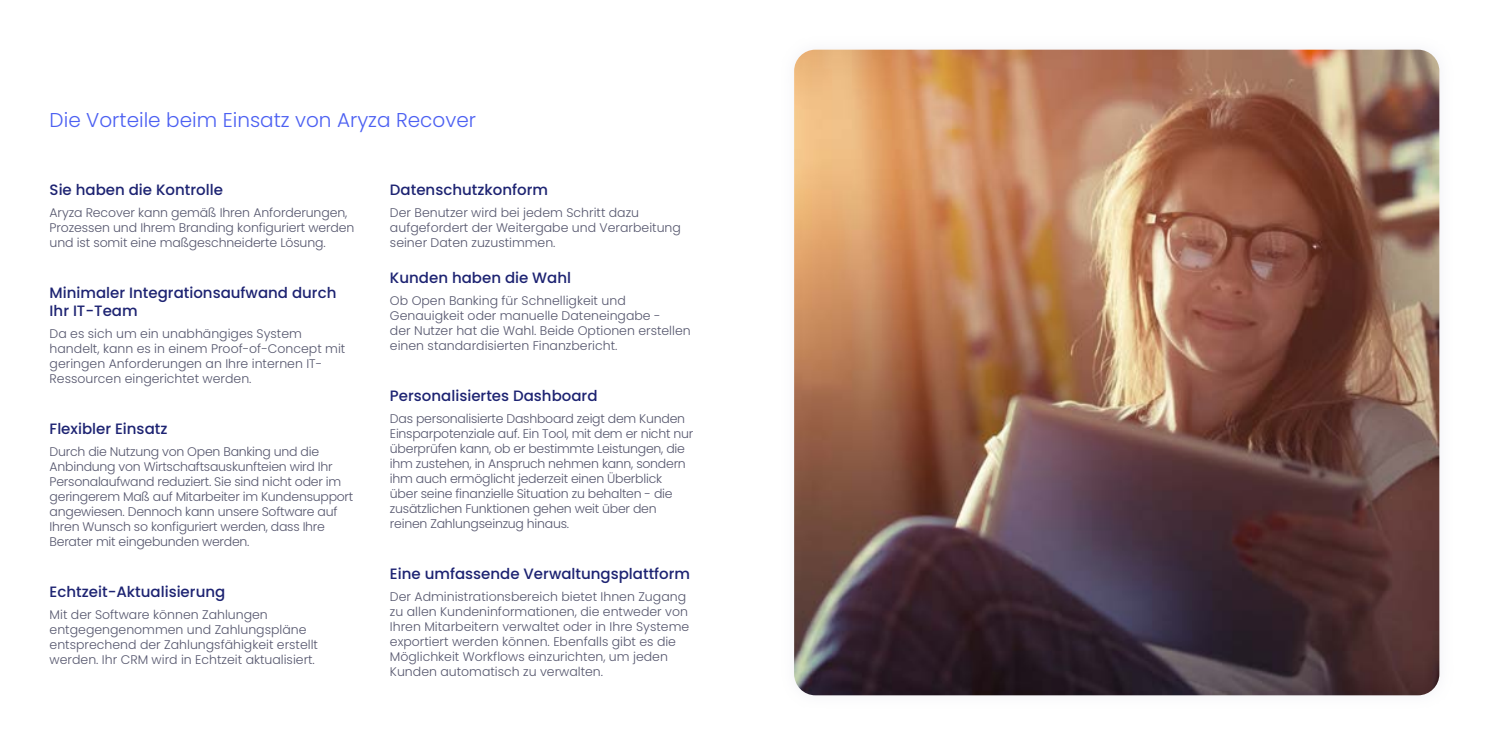
<style>
.page{position:relative;width:1489px;height:745px;background:#fff}
.page>*{position:absolute;margin:0;border:0;box-sizing:border-box;transform-origin:0 0}
.t1{font:300 20px "Poppins";color:#4c60f2}
.t2{font:500 15px/18px "Poppins";color:#1d2372}
.t3{font:300 12.5px/15px "Poppins";color:#56576e}
.t4{font:300 12.5px/15px "Poppins";letter-spacing:-.02em;color:#56576e}
</style>
<div class="page">
<div style="left:778px;top:34px;width:675px;height:675px;background:#cccddd;opacity:.3"></div>
<img style="left:794px;top:50px;width:645px;height:644px">
<h1 class="t1" style="left:50px;top:108px;width:428px">Die Vorteile beim Einsatz von Aryza Recover</h1>
<p class="t2" style="left:50px;top:181px;width:175px">Sie haben die Kontrolle</p>
<p class="t3" style="left:50px;top:205px;width:306px">Aryza Recover kann gemäß Ihren Anforderungen,<br>Prozessen und Ihrem Branding konfiguriert werden und ist somit eine maßgeschneiderte Lösung.</p>
<p class="t2" style="left:50px;top:284px;width:288px">Minimaler Integrationsaufwand durch<br>Ihr IT-Team</p>
<p class="t3" style="left:50px;top:326px;width:297px">Da es sich um ein unabhängiges System handelt, kann es in einem Proof-of-Concept mit geringen Anforderungen an Ihre internen IT-Ressourcen eingerichtet werden.</p>
<p class="t2" style="left:50px;top:419px;width:119px">Flexibler Einsatz</p>
<p class="t4" style="left:50px;top:444px;width:305px">Durch die Nutzung von Open Banking und die Anbindung von Wirtschaftsauskunfteien wird Ihr Personalaufwand reduziert. Sie sind nicht oder im geringerem Maß auf Mitarbeiter im Kundensupport angewiesen. Dennoch kann unsere Software auf Ihren Wunsch so konfiguriert werden, dass Ihre Berater mit eingebunden werden.</p>
<p class="t2" style="left:50px;top:582px;width:177px">Echtzeit-Aktualisierung</p>
<p class="t3" style="left:50px;top:607px;width:270px">Mit der Software können Zahlungen entgegengenommen und Zahlungspläne entsprechend der Zahlungsfähigkeit erstellt werden. Ihr CRM wird in Echtzeit aktualisiert.</p>
<p class="t2" style="left:390px;top:181px;width:160px">Datenschutzkonform</p>
<p class="t3" style="left:390px;top:205px;width:292px">Der Benutzer wird bei jedem Schritt dazu aufgefordert der Weitergabe und Verarbeitung seiner Daten zuzustimmen.</p>
<p class="t2" style="left:390px;top:269px;width:183px">Kunden haben die Wahl</p>
<p class="t3" style="left:390px;top:293px;width:302px">Ob Open Banking für Schnelligkeit und Genauigkeit oder manuelle Dateneingabe -<br>der Nutzer hat die Wahl. Beide Optionen erstellen einen standardisierten Finanzbericht.</p>
<p class="t2" style="left:390px;top:386px;width:209px">Personalisiertes Dashboard</p>
<p class="t4" style="left:390px;top:411px;width:305px">Das personalisierte Dashboard zeigt dem Kunden Einsparpotenziale auf. Ein Tool, mit dem er nicht nur überprüfen kann, ob er bestimmte Leistungen, die ihm zustehen, in Anspruch nehmen kann, sondern ihm auch ermöglicht jederzeit einen Überblick<br>über seine finanzielle Situation zu behalten - die zusätzlichen Funktionen gehen weit über den reinen Zahlungseinzug hinaus.</p>
<p class="t2" style="left:390px;top:564px;width:302px">Eine umfassende Verwaltungsplattform</p>
<p class="t3" style="left:390px;top:589px;width:301px">Der Administrationsbereich bietet Ihnen Zugang zu allen Kundeninformationen, die entweder von Ihren Mitarbeitern verwaltet oder in Ihre Systeme exportiert werden können. Ebenfalls gibt es die Möglichkeit Workflows einzurichten, um jeden Kunden automatisch zu verwalten.</p>
</div>
